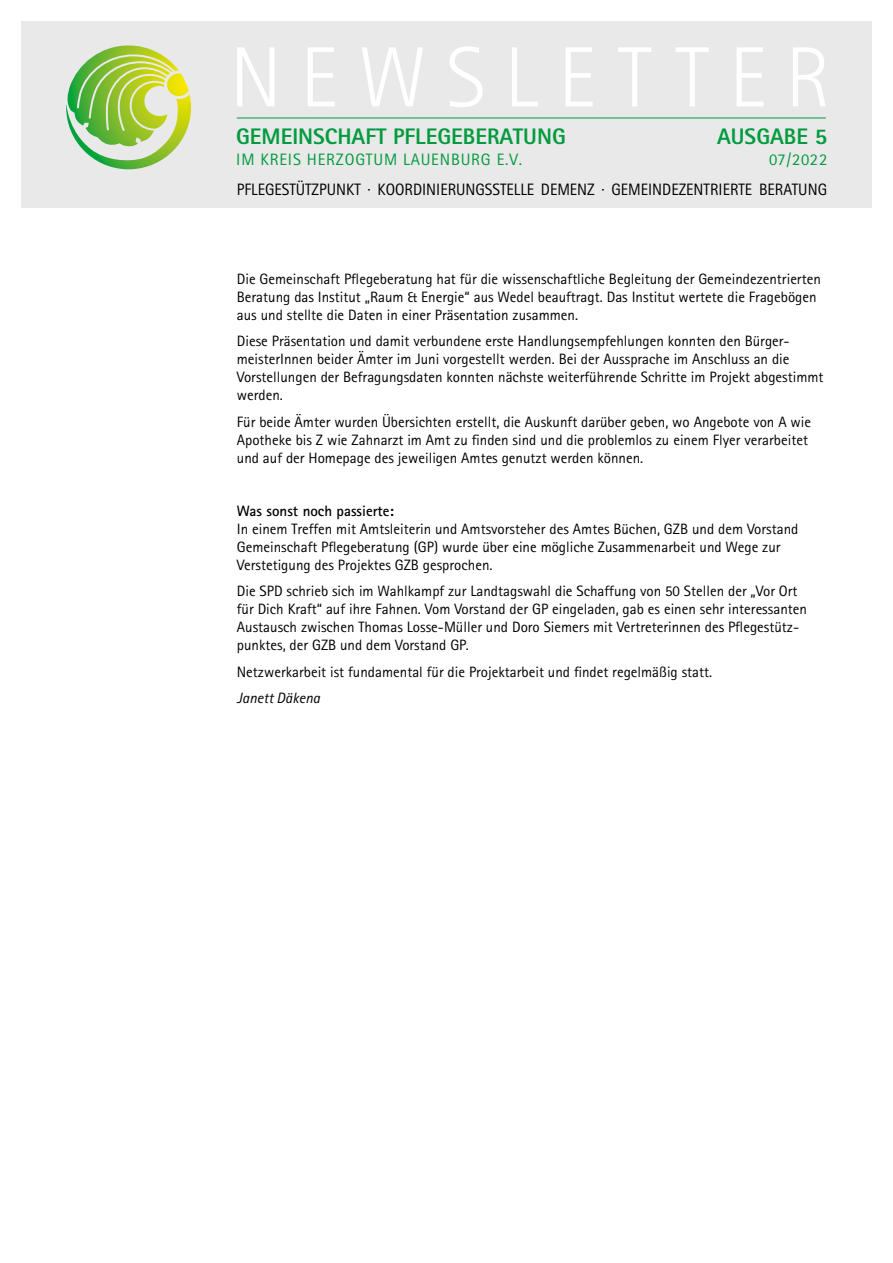
<style>
.page{position:relative;width:893px;height:1263px;background:#fff}
.page>*{position:absolute;margin:0;border:0;box-sizing:border-box;transform-origin:0 0}
.t1{font:300 85.5px "Rotis Sans Serif";letter-spacing:.235em;color:#fff}
.t2{font:800 22.5px "Rotis Sans Serif";color:#009b3e}
.t3{font:16.5px "Rotis Sans Serif";color:#000;scale:.96 1}
.t4{font:16.5px "Rotis Sans Serif";letter-spacing:.05em;color:#009b3e}
.t5{font:15px/18px "Rotis Sans Serif";color:#000}
.t6{font:700 15px "Rotis Sans Serif";color:#000}
.t7{font:italic 15px "Rotis Sans Serif";color:#000}
</style>
<div class="page">
<div style="left:21px;top:21px;width:851px;height:187px;background:#e9e9e9"></div>
<svg style="left:66px;top:45px;width:125px;height:124px"></svg>
<hr style="left:237px;top:118px;width:589px;height:1px;background:#009b3e">
<h1 class="t1" style="left:230px;top:28px;width:603px">NEWSLETTER</h1>
<h2 class="t2" style="left:236px;top:122px;width:331px">GEMEINSCHAFT PFLEGEBERATUNG</h2>
<p class="t4" style="left:236px;top:150px;width:287px">IM KREIS HERZOGTUM LAUENBURG E.V.</p>
<h2 class="t2" style="left:717px;top:122px;width:112px">AUSGABE 5</h2>
<p class="t4" style="left:769px;top:150px;width:60px">07/2022</p>
<p class="t3" style="left:237px;top:180px;width:616px">PFLEGESTÜTZPUNKT · KOORDINIERUNGSSTELLE DEMENZ · GEMEINDEZENTRIERTE BERATUNG</p>
<p class="t5" style="left:237px;top:269px;width:585px">Die Gemeinschaft Pflegeberatung hat für die wissenschaftliche Begleitung der Gemeindezentrierten<br>Beratung das Institut „Raum &amp; Energie“ aus Wedel beauftragt. Das Institut wertete die Fragebögen aus und stellte die Daten in einer Präsentation zusammen.</p>
<p class="t5" style="left:237px;top:332px;width:588px">Diese Präsentation und damit verbundene erste Handlungsempfehlungen konnten den Bürger&shy;meisterInnen beider Ämter im Juni vorgestellt werden. Bei der Aussprache im Anschluss an die Vorstellungen der Befragungsdaten konnten nächste weiterführende Schritte im Projekt abgestimmt werden.</p>
<p class="t5" style="left:237px;top:412px;width:576px">Für beide Ämter wurden Übersichten erstellt, die Auskunft darüber geben, wo Angebote von A wie<br>Apotheke bis Z wie Zahnarzt im Amt zu finden sind und die problemlos zu einem Flyer verarbeitet und auf der Homepage des jeweiligen Amtes genutzt werden können.</p>
<p class="t6" style="left:237px;top:501px;width:159px">Was sonst noch passierte:</p>
<p class="t5" style="left:237px;top:519px;width:563px">In einem Treffen mit Amtsleiterin und Amtsvorsteher des Amtes Büchen, GZB und dem Vorstand<br>Gemeinschaft Pflegeberatung (GP) wurde über eine mögliche Zusammenarbeit und Wege zur<br>Verstetigung des Projektes GZB gesprochen.</p>
<p class="t5" style="left:237px;top:582px;width:572px">Die SPD schrieb sich im Wahlkampf zur Landtagswahl die Schaffung von 50 Stellen der „Vor Ort für Dich Kraft“ auf ihre Fahnen. Vom Vorstand der GP eingeladen, gab es einen sehr interessanten Austausch zwischen Thomas Losse-Müller und Doro Siemers mit Vertreterinnen des Pflegestütz&shy;punktes, der GZB und dem Vorstand GP.</p>
<p class="t5" style="left:237px;top:662px;width:477px">Netzwerkarbeit ist fundamental für die Projektarbeit und findet regelmäßig statt.</p>
<p class="t7" style="left:237px;top:689px;width:85px">Janett Däkena</p>
</div>
